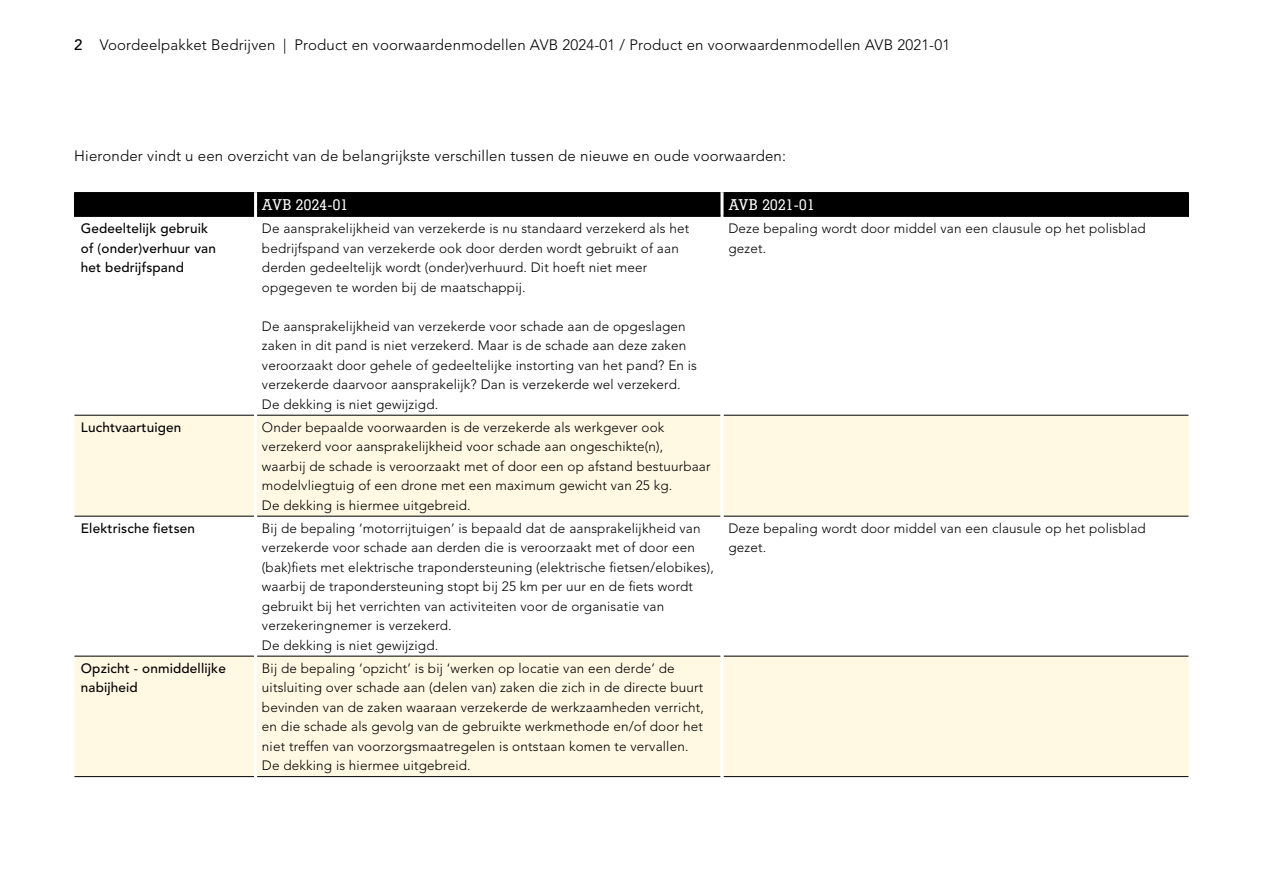
<style>
.page{position:relative;width:1263px;height:893px;background:#fff}
.page>*{position:absolute;margin:0;border:0;box-sizing:border-box;transform-origin:0 0}
.t1{font:300 15px "Avenir LT Std";letter-spacing:.01em;color:#000}
.t2{font:500 15px "Memphis LT Std";letter-spacing:.025em;color:#fff}
.t3{font:300 13.5px/19.5px "Avenir LT Std";letter-spacing:.01em;color:#000}
.t4{font:500 13.5px/19.5px "Avenir LT Std";letter-spacing:.01em;color:#000}
.s1{font-weight:500}
</style>
<div class="page">
<svg style="left:74px;top:416px;width:1114px;height:360px;fill:#fff8e3"></svg>
<div style="left:74px;top:192px;width:1115px;height:25px;background:#000"></div>
<hr style="left:74px;top:415px;width:180px;height:1px;background:#000">
<hr style="left:257px;top:415px;width:463px;height:1px;background:#000">
<hr style="left:723px;top:415px;width:465px;height:1px;background:#000">
<hr style="left:74px;top:516px;width:180px;height:1px;background:#000">
<hr style="left:257px;top:516px;width:463px;height:1px;background:#000">
<hr style="left:723px;top:516px;width:465px;height:1px;background:#000">
<hr style="left:74px;top:656px;width:180px;height:1px;background:#000">
<hr style="left:257px;top:656px;width:463px;height:1px;background:#000">
<hr style="left:723px;top:656px;width:465px;height:1px;background:#000">
<hr style="left:74px;top:776px;width:180px;height:1px;background:#000">
<hr style="left:257px;top:776px;width:463px;height:1px;background:#000">
<hr style="left:723px;top:776px;width:465px;height:1px;background:#000">
<hr style="left:254px;top:192px;width:3px;height:24px;background:#fff">
<hr style="left:720px;top:192px;width:3px;height:24px;background:#fff">
<hr style="left:254px;top:216px;width:3px;height:199px;background:#fff">
<hr style="left:720px;top:216px;width:3px;height:199px;background:#fff">
<hr style="left:254px;top:415px;width:3px;height:101px;background:#fff">
<hr style="left:720px;top:415px;width:3px;height:101px;background:#fff">
<hr style="left:254px;top:516px;width:3px;height:140px;background:#fff">
<hr style="left:720px;top:516px;width:3px;height:140px;background:#fff">
<hr style="left:254px;top:656px;width:3px;height:121px;background:#fff">
<hr style="left:720px;top:656px;width:3px;height:121px;background:#fff">
<hr style="left:75px;top:215px;width:179px;height:2px;background:#000">
<hr style="left:257px;top:215px;width:463px;height:2px;background:#000">
<hr style="left:723px;top:215px;width:465px;height:2px;background:#000">
<p class="t1" style="left:74px;top:36px;width:877px"><span class="s1">2</span> Voordeelpakket Bedrijven | Product en voorwaardenmodellen AVB 2024-01 / Product en voorwaardenmodellen AVB 2021-01</p>
<p class="t1" style="left:74px;top:147px;width:713px">Hieronder vindt u een overzicht van de belangrijkste verschillen tussen de nieuwe en oude voorwaarden:</p>
<p class="t2" style="left:262px;top:195px;width:88px">AVB 2024-01</p>
<p class="t2" style="left:728px;top:195px;width:88px">AVB 2021-01</p>
<p class="t4" style="left:81px;top:219px;width:137px">Gedeeltelijk gebruik of (onder)verhuur van het bedrijfspand</p>
<p class="t3" style="left:262px;top:219px;width:429px">De aansprakelijkheid van verzekerde is nu standaard verzekerd als het bedrijfspand van verzekerde ook door derden wordt gebruikt of aan derden gedeeltelijk wordt (onder)verhuurd. Dit hoeft niet meer opgegeven te worden bij de maatschappij.</p>
<p class="t3" style="left:262px;top:316px;width:437px">De aansprakelijkheid van verzekerde voor schade aan de opgeslagen zaken in dit pand is niet verzekerd. Maar is de schade aan deze zaken veroorzaakt door gehele of gedeeltelijke instorting van het pand? En is verzekerde daarvoor aansprakelijk? Dan is verzekerde wel verzekerd.<br>De dekking is niet gewijzigd.</p>
<p class="t3" style="left:728px;top:219px;width:419px">Deze bepaling wordt door middel van een clausule op het polisblad gezet.</p>
<p class="t4" style="left:81px;top:418px;width:102px">Luchtvaartuigen</p>
<p class="t3" style="left:262px;top:417px;width:450px">Onder bepaalde voorwaarden is de verzekerde als werkgever ook verzekerd voor aansprakelijkheid voor schade aan ongeschikte(n),<br>waarbij de schade is veroorzaakt met of door een op afstand bestuurbaar modelvliegtuig of een drone met een maximum gewicht van 25 kg.<br>De dekking is hiermee uitgebreid.</p>
<p class="t4" style="left:81px;top:519px;width:116px">Elektrische fietsen</p>
<p class="t3" style="left:262px;top:518px;width:453px">Bij de bepaling ‘motorrijtuigen’ is bepaald dat de aansprakelijkheid van verzekerde voor schade aan derden die is veroorzaakt met of door een (bak)fiets met elektrische trapondersteuning (elektrische fietsen/elobikes), waarbij de trapondersteuning stopt bij 25 km per uur en de fiets wordt gebruikt bij het verrichten van activiteiten voor de organisatie van verzekeringnemer is verzekerd.<br>De dekking is niet gewijzigd.</p>
<p class="t3" style="left:728px;top:518px;width:419px">Deze bepaling wordt door middel van een clausule op het polisblad gezet.</p>
<p class="t4" style="left:81px;top:658px;width:147px">Opzicht - onmiddellijke nabijheid</p>
<p class="t3" style="left:262px;top:658px;width:443px">Bij de bepaling ‘opzicht’ is bij ‘werken op locatie van een derde’ de uitsluiting over schade aan (delen van) zaken die zich in de directe buurt bevinden van de zaken waaraan verzekerde de werkzaamheden verricht, en die schade als gevolg van de gebruikte werkmethode en/of door het niet treffen van voorzorgsmaatregelen is ontstaan komen te vervallen.<br>De dekking is hiermee uitgebreid.</p>
</div>
